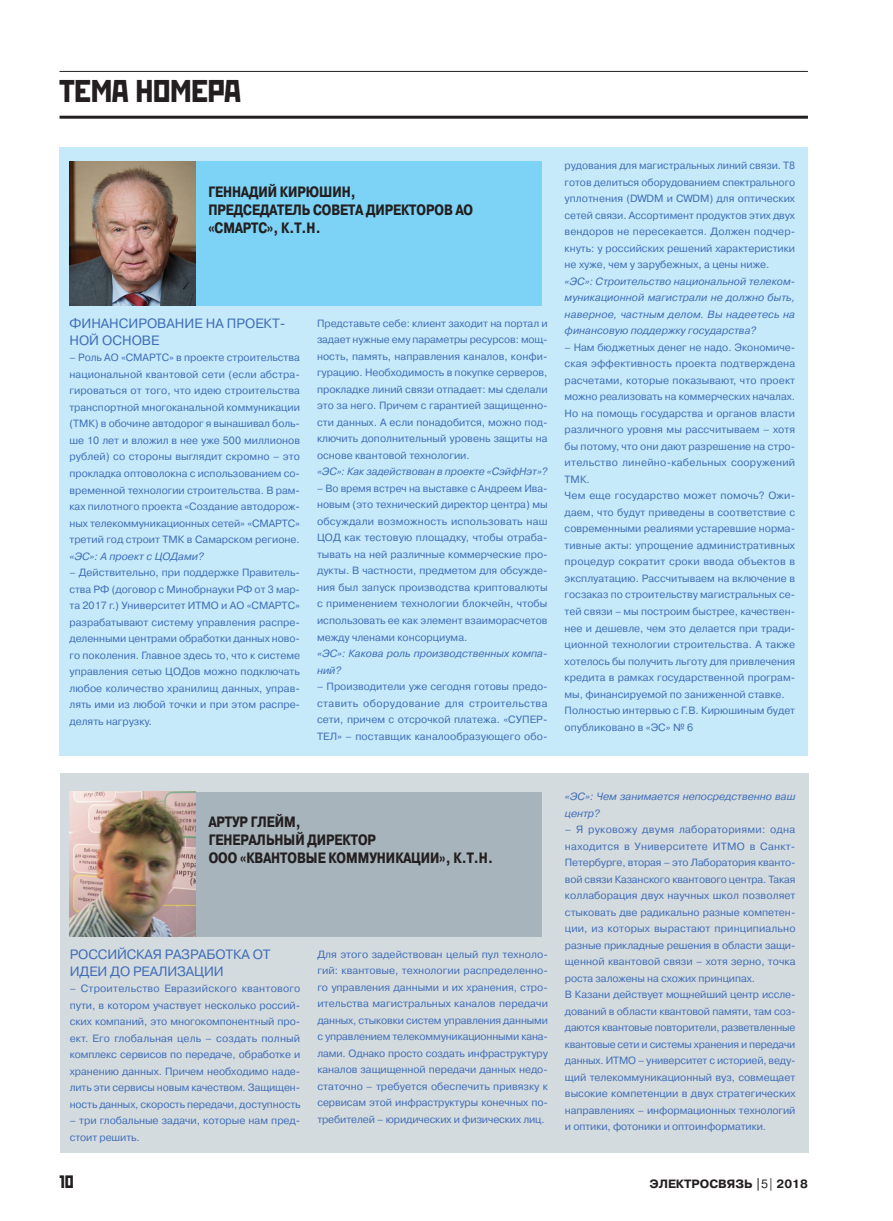
<style>
.page{position:relative;width:893px;height:1221px;background:#fff}
.page>*{position:absolute;margin:0;border:0;box-sizing:border-box;transform-origin:0 0}
.t1{font:31.5px "Stenberg C";color:#231f20}
.t2{font:18px "Stenberg C";color:#231f20}
.ES_Nauka_glavka{font:700 15px/18px "Pragmatica Cond C";color:#231f20}
.ES_News_base_midle{font:13.5px/16.5px "Pragmatica C";letter-spacing:-.01em;color:#406eb6}
.t3{font:700 12px "Pragmatica C";color:#231f20}
.ES_News_base_midle-2{font:10.5px/16.5px "Pragmatica C";color:#406eb6;text-align:justify}
.ES_News_base_midle-3{font:italic 10.5px/16.5px "Pragmatica C";color:#406eb6}
.s1{font-weight:400}
</style>
<div class="page">
<hr style="left:60px;top:71px;width:748px;height:1px;background:#231f20">
<hr style="left:60px;top:116px;width:748px;height:3px;background:#231f20">
<div style="left:60px;top:147px;width:748px;height:608px;background:#c6eafa"></div>
<div style="left:60px;top:773px;width:748px;height:379px;background:#d4dbdf"></div>
<img style="left:69px;top:161px;width:127px;height:144px">
<div style="left:196px;top:161px;width:345px;height:144px;background:#7cd3f6"></div>
<img style="left:70px;top:792px;width:126px;height:144px">
<div style="left:196px;top:792px;width:346px;height:144px;background:#a7b4bc"></div>
<h1 class="t1" style="left:60px;top:74px;width:183px">ТЕМА НОМЕРА</h1>
<p class="ES_Nauka_glavka" style="left:208px;top:183px;width:149px">ГЕННАДИЙ КИРЮШИН,</p>
<p class="ES_Nauka_glavka" style="left:208px;top:201px;width:266px">ПРЕДСЕДАТЕЛЬ СОВЕТА ДИРЕКТОРОВ АО «СМАРТС», К.Т.Н.</p>
<p class="ES_News_base_midle" style="left:69px;top:315px;width:218px">ФИНАНСИРОВАНИЕ НА ПРОЕКТ-<br>НОЙ ОСНОВЕ</p>
<p class="ES_News_base_midle-2" style="left:69px;top:349px;width:232px">– Роль АО «СМАРТС» в проекте строительства национальной квантовой сети (если абстра&shy;гироваться от того, что идею строительства транспортной многоканальной коммуникации (ТМК) в обочине автодорог я вынашивал боль&shy;ше 10 лет и вложил в нее уже 500 миллионов рублей) со стороны выглядит скромно – это прокладка оптоволокна с использованием со&shy;временной технологии строительства. В рам&shy;ках пилотного проекта «Создание автодорож&shy;ных телекоммуникационных сетей» «СМАРТС» третий год строит ТМК в Самарском регионе.</p>
<p class="ES_News_base_midle-3" style="left:69px;top:547px;width:136px">«ЭС»: А проект с ЦОДами?</p>
<p class="ES_News_base_midle-2" style="left:69px;top:564px;width:232px">– Действительно, при поддержке Правитель&shy;ства РФ (договор с Минобрнауки РФ от 3 мар&shy;та 2017 г.) Университет ИТМО и АО «СМАРТС» разрабатывают систему управления распре&shy;деленными центрами обработки данных ново&shy;го поколения. Главное здесь то, что к системе управления сетью ЦОДов можно подключать любое количество хранилищ данных, управ&shy;лять ими из любой точки и при этом распре&shy;делять нагрузку.</p>
<p class="ES_News_base_midle-2" style="left:317px;top:315px;width:232px">Представьте себе: клиент заходит на портал и задает нужные ему параметры ресурсов: мощ&shy;ность, память, направления каналов, конфи&shy;гурацию. Необходимость в покупке серверов, прокладке линий связи отпадает: мы сделали это за него. Причем с гарантией защищенно&shy;сти данных. А если понадобится, можно под&shy;ключить дополнительный уровень защиты на основе квантовой технологии.</p>
<p class="ES_News_base_midle-3" style="left:317px;top:463px;width:232px">«ЭС»: Как задействован в проекте «СэйфНэт»?</p>
<p class="ES_News_base_midle-2" style="left:317px;top:480px;width:232px">– Во время встреч на выставке с Андреем Ива&shy;новым (это технический директор центра) мы обсуждали возможность использовать наш ЦОД как тестовую площадку, чтобы отраба&shy;тывать на ней различные коммерческие про&shy;дукты. В частности, предметом для обсужде&shy;ния был запуск производства криптовалюты с применением технологии блокчейн, чтобы использовать ее как элемент взаиморасчетов между членами консорциума.</p>
<p class="ES_News_base_midle-3" style="left:317px;top:645px;width:232px">«ЭС»: Какова роль производственных компа&shy;ний?</p>
<p class="ES_News_base_midle-2" style="left:317px;top:678px;width:232px">– Производители уже сегодня готовы предо&shy;ставить оборудование для строительства сети, причем с отсрочкой платежа. «СУПЕР-ТЕЛ» – поставщик каналообразующего обо-</p>
<p class="ES_News_base_midle-2" style="left:565px;top:157px;width:232px">рудования для магистральных линий связи. Т8 готов делиться оборудованием спектрального уплотнения (DWDM и CWDM) для оптических сетей связи. Ассортимент продуктов этих двух вендоров не пересекается. Должен подчер&shy;кнуть: у российских решений характеристики не хуже, чем у зарубежных, а цены ниже.</p>
<p class="ES_News_base_midle-3" style="left:565px;top:273px;width:232px;text-align:justify">«ЭС»: Строительство национальной телеком&shy;муникационной магистрали не должно быть, наверное, частным делом. Вы надеетесь на финансовую поддержку государства?</p>
<p class="ES_News_base_midle-2" style="left:565px;top:339px;width:232px">– Нам бюджетных денег не надо. Экономиче&shy;ская эффективность проекта подтверждена расчетами, которые показывают, что проект можно реализовать на коммерческих началах.<br>Но на помощь государства и органов власти различного уровня мы рассчитываем – хотя бы потому, что они дают разрешение на стро&shy;ительство линейно-кабельных сооружений ТМК.</p>
<p class="ES_News_base_midle-2" style="left:565px;top:487px;width:232px">Чем еще государство может помочь? Ожи&shy;даем, что будут приведены в соответствие с современными реалиями устаревшие норма&shy;тивные акты: упрощение административных процедур сократит сроки ввода объектов в эксплуатацию. Рассчитываем на включение в госзаказ по строительству магистральных се&shy;тей связи – мы построим быстрее, качествен&shy;нее и дешевле, чем это делается при тради&shy;ционной технологии строительства. А также хотелось бы получить льготу для привлечения кредита в рамках государственной програм&shy;мы, финансируемой по заниженной ставке.</p>
<p class="ES_News_base_midle-2" style="left:565px;top:702px;width:232px">Полностью интервью с Г.В. Кирюшиным будет опубликовано в «ЭС» № 6</p>
<p class="ES_Nauka_glavka" style="left:209px;top:813px;width:94px">АРТУР ГЛЕЙМ,</p>
<p class="ES_Nauka_glavka" style="left:209px;top:831px;width:169px">ГЕНЕРАЛЬНЫЙ ДИРЕКТОР</p>
<p class="ES_Nauka_glavka" style="left:209px;top:849px;width:286px">ООО «КВАНТОВЫЕ КОММУНИКАЦИИ», К.Т.Н.</p>
<p class="ES_News_base_midle" style="left:70px;top:946px;width:202px">РОССИЙСКАЯ РАЗРАБОТКА ОТ<br>ИДЕИ ДО РЕАЛИЗАЦИИ</p>
<p class="ES_News_base_midle-2" style="left:70px;top:980px;width:232px">– Строительство Евразийского квантового пути, в котором участвует несколько россий&shy;ских компаний, это многокомпонентный про&shy;ект. Его глобальная цель – создать полный комплекс сервисов по передаче, обработке и хранению данных. Причем необходимо наде&shy;лить эти сервисы новым качеством. Защищен&shy;ность данных, скорость передачи, доступность</p>
<p class="ES_News_base_midle-2" style="left:70px;top:1112px;width:232px">– три глобальные задачи, которые нам пред&shy;стоит решить.</p>
<p class="ES_News_base_midle-2" style="left:317px;top:945px;width:232px">Для этого задействован целый пул техноло&shy;гий: квантовые, технологии распределенно&shy;го управления данными и их хранения, стро&shy;ительства магистральных каналов передачи данных, стыковки систем управления данными с управлением телекоммуникационными кана&shy;лами. Однако просто создать инфраструктуру каналов защищенной передачи данных недо&shy;статочно – требуется обеспечить привязку к сервисам этой инфраструктуры конечных по&shy;требителей – юридических и физических лиц.</p>
<p class="ES_News_base_midle-3" style="left:565px;top:788px;width:232px">«ЭС»: Чем занимается непосредственно ваш центр?</p>
<p class="ES_News_base_midle-2" style="left:565px;top:821px;width:232px">– Я руковожу двумя лабораториями: одна находится в Университете ИТМО в Санкт-Петербурге, вторая – это Лаборатория кванто&shy;вой связи Казанского квантового центра. Такая коллаборация двух научных школ позволяет стыковать две радикально разные компетен&shy;ции, из которых вырастают принципиально разные прикладные решения в области защи&shy;щенной квантовой связи – хотя зерно, точка роста заложены на схожих принципах.</p>
<p class="ES_News_base_midle-2" style="left:565px;top:986px;width:232px">В Казани действует мощнейший центр иссле&shy;дований в области квантовой памяти, там соз&shy;даются квантовые повторители, разветвленные квантовые сети и системы хранения и передачи данных. ИТМО – университет с историей, веду&shy;щий телекоммуникационный вуз, совмещает высокие компетенции в двух стратегических направлениях – информационных технологий и оптики, фотоники и оптоинформатики.</p>
<p class="t2" style="left:60px;top:1171px;width:16px">10</p>
<p class="t3" style="left:649px;top:1176px;width:160px">ЭЛЕКТРОСВЯЗЬ |<span class="s1">5|</span> 2018</p>
</div>
